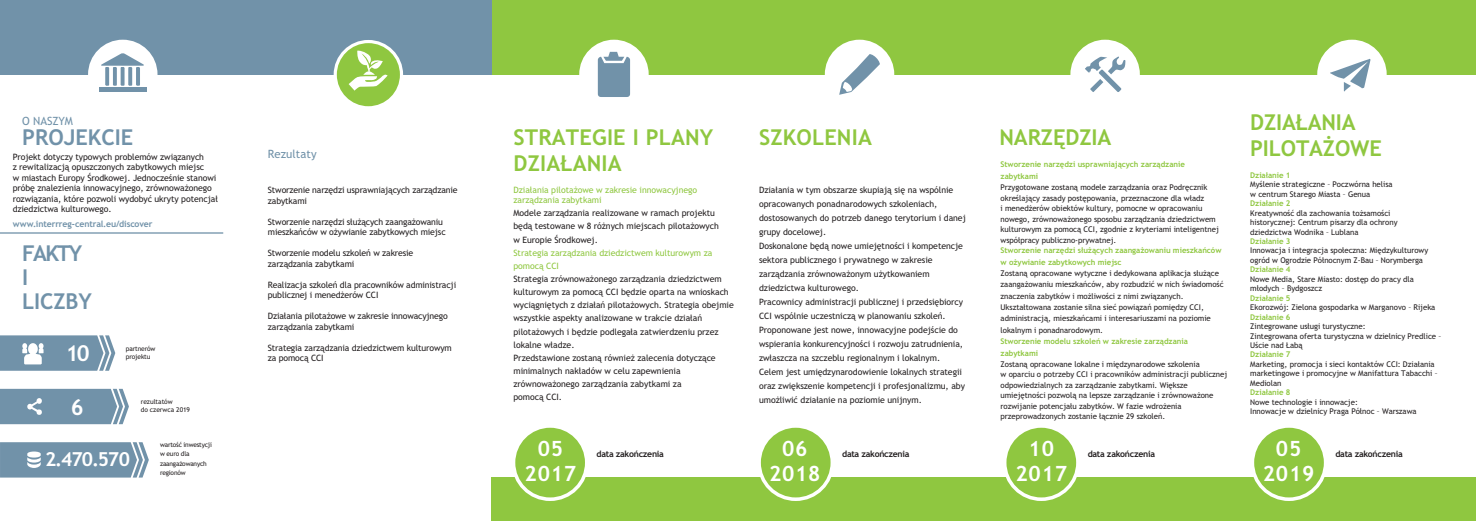
<style>
.page{position:relative;width:1476px;height:521px;background:#fff}
.page>*{position:absolute;margin:0;border:0;box-sizing:border-box;transform-origin:0 0}
.t1{font:700 21.88px/26.2px "Trebuchet MS";letter-spacing:.01em;color:#8fc740}
.t2{font:700 21.88px/23.6px "Trebuchet MS";letter-spacing:-.005em;color:#7192a9}
.t3{font:700 21.88px "Trebuchet MS";color:#fff}
.t4{font:700 21px/25.2px "Trebuchet MS";letter-spacing:.035em;color:#fff;text-align:center}
.t5{font:700 19.25px "Trebuchet MS";letter-spacing:-.055em;color:#fff}
.t6{font:11.38px "Trebuchet MS";letter-spacing:.005em;color:#7192a9}
.t7{font:8.75px/14px "Trebuchet MS";letter-spacing:-.005em;color:#231f20}
.t8{font:8.75px/10.5px "Trebuchet MS";letter-spacing:-.005em;color:#8fc740}
.t9{font:700 8.75px "Trebuchet MS";letter-spacing:-.03em;color:#231f20}
.t10{font:700 8.75px "Trebuchet MS";letter-spacing:-.01em;color:#7192a9}
.t11{font:7.88px/10.5px "Trebuchet MS";letter-spacing:-.005em;color:#231f20}
.t12{font:700 7.88px/11.4px "Trebuchet MS";letter-spacing:-.005em;color:#8fc740}
.t13{font:6.65px/8px "Trebuchet MS";color:#231f20}
.t14{font:6.65px/8px "Trebuchet MS";letter-spacing:-.02em;color:#231f20}
.t15{font:6.56px/9.6px "Trebuchet MS";letter-spacing:-.025em;color:#231f20}
</style>
<div class="page">
<div style="left:491px;top:0;width:985px;height:74px;background:#8fc740"></div>
<div style="left:0;top:0;width:491px;height:74px;background:#7192a9"></div>
<div style="left:491px;top:477px;width:985px;height:44px;background:#8fc740"></div>
<div style="left:335px;top:42px;width:66px;height:66px;background:#8fc740;border-radius:50%"></div>
<div style="left:334px;top:40px;width:69px;height:69px;border:3px solid #fff;border-radius:50%"></div>
<svg style="left:349px;top:50px;width:38px;height:41px"></svg>
<hr style="left:0;top:232px;width:223px;height:2px;background:#7192a9">
<svg style="left:0;top:389px;width:129px;height:35px;background:#7b9aaf"></svg>
<svg style="left:0;top:442px;width:149px;height:35px;background:#7c9bb0"></svg>
<div style="left:513px;top:426px;width:74px;height:73px;background:#8fc740;border-radius:50%"></div>
<div style="left:512px;top:424px;width:76px;height:77px;border:4px solid #fff;border-radius:50%"></div>
<div style="left:759px;top:426px;width:73px;height:73px;background:#8fc740;border-radius:50%"></div>
<div style="left:757px;top:424px;width:77px;height:77px;border:4px solid #fff;border-radius:50%"></div>
<div style="left:1005px;top:426px;width:73px;height:73px;background:#8fc740;border-radius:50%"></div>
<div style="left:1003px;top:424px;width:77px;height:77px;border:4px solid #fff;border-radius:50%"></div>
<div style="left:1252px;top:426px;width:73px;height:73px;background:#8fc740;border-radius:50%"></div>
<div style="left:1250px;top:424px;width:77px;height:77px;border:4px solid #fff;border-radius:50%"></div>
<div style="left:825px;top:40px;width:69px;height:69px;background:#fff;border-radius:50%"></div>
<svg style="left:839px;top:54px;width:41px;height:41px"></svg>
<div style="left:1070px;top:40px;width:70px;height:69px;background:#fff;border-radius:50%"></div>
<svg style="left:1085px;top:57px;width:40px;height:35px"></svg>
<div style="left:1317px;top:40px;width:69px;height:69px;background:#fff;border-radius:50%"></div>
<svg style="left:1330px;top:58px;width:40px;height:33px"></svg>
<div style="left:579px;top:40px;width:70px;height:69px;background:#fff;border-radius:50%"></div>
<svg style="left:598px;top:52px;width:32px;height:45px"></svg>
<div style="left:88px;top:40px;width:70px;height:69px;background:#fff;border-radius:50%"></div>
<svg style="left:0;top:335px;width:115px;height:36px;background:#87a3b6"></svg>
<div style="left:99px;top:87px;width:48px;height:5px;background:#7192a9"></div>
<svg style="left:101px;top:53px;width:43px;height:33px"></svg>
<h1 class="t1" style="left:1250px;top:111px;width:133px">DZIAŁANIA<br>PILOTAŻOWE</h1>
<h3 class="t6" style="left:22px;top:117px;width:52px">O NASZYM</h3>
<h1 class="t2" style="left:22px;top:127px;width:112px">PROJEKCIE</h1>
<h1 class="t1" style="left:513px;top:126px;width:201px">STRATEGIE I PLANY<br>DZIAŁANIA</h1>
<h1 class="t1" style="left:759px;top:126px;width:114px">SZKOLENIA</h1>
<h1 class="t1" style="left:999px;top:126px;width:114px">NARZĘDZIA</h1>
<h3 class="t6" style="left:268px;top:150px;width:50px">Rezultaty</h3>
<p class="t7" style="left:268px;top:186px;width:191px;line-height:10.5px">Stworzenie narzędzi usprawniających zarządzanie zabytkami</p>
<p class="t7" style="left:268px;top:217px;width:179px;line-height:10.5px">Stworzenie narzędzi służących zaangażowaniu mieszkańców w ożywianie zabytkowych miejsc</p>
<p class="t7" style="left:268px;top:249px;width:147px;line-height:10.5px">Stworzenie modelu szkoleń w zakresie zarządzania zabytkami</p>
<p class="t7" style="left:268px;top:280px;width:190px;line-height:10.5px">Realizacja szkoleń dla pracowników administracji publicznej i menedżerów CCI</p>
<p class="t7" style="left:268px;top:312px;width:181px;line-height:10.5px">Działania pilotażowe w zakresie innowacyjnego zarządzania zabytkami</p>
<p class="t7" style="left:268px;top:343px;width:185px;line-height:10.5px">Strategia zarządzania dziedzictwem kulturowym za pomocą CCI</p>
<p class="t7" style="left:13px;top:152px;width:207px;line-height:10.5px">Projekt dotyczy typowych problemów związanych<br>z rewitalizacją opuszczonych zabytkowych miejsc<br>w miastach Europy Środkowej. Jednocześnie stanowi próbę znalezienia innowacyjnego, zrównoważonego rozwiązania, które pozwoli wydobyć ukryty potencjał dziedzictwa kulturowego.</p>
<p class="t10" style="left:13px;top:220px;width:141px">www.interrreg-central.eu/discover</p>
<p class="t12" style="left:1000px;top:159px;width:186px">Stworzenie narzędzi usprawniających zarządzanie zabytkami</p>
<p class="t11" style="left:1000px;top:183px;width:220px">Przygotowane zostaną modele zarządzania oraz Podręcznik określający zasady postępowania, przeznaczone dla władz<br>i menedżerów obiektów kultury, pomocne w opracowaniu nowego, zrównoważonego sposobu zarządzania dziedzictwem kulturowym za pomocą CCI, zgodnie z kryteriami inteligentnej współpracy publiczno-prywatnej.</p>
<p class="t12" style="left:1000px;top:245px;width:222px">Stworzenie narzędzi służących zaangażowaniu mieszkańców w ożywianie zabytkowych miejsc</p>
<p class="t11" style="left:1000px;top:268px;width:224px;line-height:11.4px">Zostaną opracowane wytyczne i dedykowana aplikacja służące zaangażowaniu mieszkańców, aby rozbudzić w nich świadomość znaczenia zabytków i możliwości z nimi związanych.<br>Ukształtowana zostanie silna sieć powiązań pomiędzy CCI, administracją, mieszkańcami i interesariuszami na poziomie lokalnym i ponadnarodowym.</p>
<p class="t12" style="left:1000px;top:336px;width:189px">Stworzenie modelu szkoleń w zakresie zarządzania zabytkami</p>
<p class="t11" style="left:1000px;top:359px;width:228px">Zostaną opracowane lokalne i międzynarodowe szkolenia<br>w oparciu o potrzeby CCI i pracowników administracji publicznej odpowiedzialnych za zarządzanie zabytkami. Większe umiejętności pozwolą na lepsze zarządzanie i zrównoważone rozwijanie potencjału zabytków. W fazie wdrożenia przeprowadzonych zostanie łącznie 29 szkoleń.</p>
<p class="t12" style="left:1250px;top:170px;width:42px">Działanie 1</p>
<p class="t11" style="left:1250px;top:180px;width:144px;line-height:9.5px">Myślenie strategiczne – Poczwórna helisa w centrum Starego Miasta – Genua</p>
<p class="t12" style="left:1250px;top:198px;width:42px">Działanie 2</p>
<p class="t11" style="left:1250px;top:209px;width:149px;line-height:9.5px">Kreatywność dla zachowania tożsamości historycznej: Centrum pisarzy dla ochrony dziedzictwa Wodnika – Lublana</p>
<p class="t12" style="left:1250px;top:236px;width:42px">Działanie 3</p>
<p class="t11" style="left:1250px;top:247px;width:180px;line-height:9.5px">Innowacja i integracja społeczna: Międzykulturowy ogród w Ogrodzie Północnym Z-Bau – Norymberga</p>
<p class="t12" style="left:1250px;top:264px;width:42px">Działanie 4</p>
<p class="t11" style="left:1250px;top:275px;width:165px;line-height:9.5px">Nowe Media, Stare Miasto: dostęp do pracy dla młodych – Bydgoszcz</p>
<p class="t12" style="left:1250px;top:293px;width:42px">Działanie 5</p>
<p class="t11" style="left:1250px;top:303px;width:187px">Ekorozwój: Zielona gospodarka w Marganovo – Rijeka</p>
<p class="t12" style="left:1250px;top:312px;width:42px">Działanie 6</p>
<p class="t11" style="left:1250px;top:322px;width:193px;line-height:9.5px">Zintegrowane usługi turystyczne:<br>Zintegrowana oferta turystyczna w dzielnicy Predlice –<br>Uście nad Łabą</p>
<p class="t12" style="left:1250px;top:350px;width:42px">Działanie 7</p>
<p class="t11" style="left:1250px;top:360px;width:189px;line-height:9.5px">Marketing, promocja i sieci kontaktów CCI: Działania marketingowe i promocyjne w Manifattura Tabacchi –<br>Mediolan</p>
<p class="t12" style="left:1250px;top:387px;width:42px">Działanie 8</p>
<p class="t11" style="left:1250px;top:398px;width:168px;line-height:9.5px">Nowe technologie i innowacje:<br>Innowacje w dzielnicy Praga Północ – Warszawa</p>
<p class="t7" style="left:759px;top:183px;width:208px">Działania w tym obszarze skupiają się na wspólnie opracowanych ponadnarodowych szkoleniach, dostosowanych do potrzeb danego terytorium i danej grupy docelowej.<br>Doskonalone będą nowe umiejętności i kompetencje sektora publicznego i prywatnego w zakresie zarządzania zrównoważonym użytkowaniem dziedzictwa kulturowego.<br>Pracownicy administracji publicznej i przedsiębiorcy CCI wspólnie uczestniczą w planowaniu szkoleń.<br>Proponowane jest nowe, innowacyjne podejście do wspierania konkurencyjności i rozwoju zatrudnienia, zwłaszcza na szczeblu regionalnym i lokalnym.<br>Celem jest umiędzynarodowienie lokalnych strategii oraz zwiększenie kompetencji i profesjonalizmu, aby umożliwić działanie na poziomie unijnym.</p>
<p class="t8" style="left:513px;top:185px;width:185px">Działania pilotażowe w zakresie innowacyjnego zarządzania zabytkami</p>
<p class="t7" style="left:513px;top:207px;width:207px;line-height:13.1px">Modele zarządzania realizowane w ramach projektu będą testowane w 8 różnych miejscach pilotażowych w Europie Środkowej.</p>
<p class="t8" style="left:513px;top:247px;width:200px;line-height:13.1px">Strategia zarządzania dziedzictwem kulturowym za pomocą CCI</p>
<p class="t7" style="left:513px;top:273px;width:222px;line-height:13.1px">Strategia zrównoważonego zarządzania dziedzictwem kulturowym za pomocą CCI będzie oparta na wnioskach wyciągniętych z działań pilotażowych. Strategia obejmie wszystkie aspekty analizowane w trakcie działań pilotażowych i będzie podlegała zatwierdzeniu przez lokalne władze.<br>Przedstawione zostaną również zalecenia dotyczące minimalnych nakładów w celu zapewnienia zrównoważonego zarządzania zabytkami za<br>pomocą CCI.</p>
<h1 class="t2" style="left:22px;top:244px;width:71px">FAKTY<br>I<br>LICZBY</h1>
<h1 class="t3" style="left:66px;top:345px;width:25px">10</h1>
<h1 class="t3" style="left:71px;top:398px;width:14px">6</h1>
<h3 class="t5" style="left:45px;top:452px;width:87px">2.470.570</h3>
<h2 class="t4" style="left:525px;top:437px;width:53px">05<br>2017</h2>
<h2 class="t4" style="left:769px;top:437px;width:53px">06<br>2018</h2>
<h2 class="t4" style="left:1015px;top:437px;width:53px">10<br>2017</h2>
<h2 class="t4" style="left:1263px;top:437px;width:53px">05<br>2019</h2>
<p class="t14" style="left:126px;top:346px;width:31px">partnerów projektu</p>
<p class="t13" style="left:141px;top:398px;width:51px">rezultatów<br>do czerwca 2019</p>
<p class="t15" style="left:160px;top:440px;width:53px">wartość inwestycji w euro dla zaangażowanych regionów</p>
<p class="t9" style="left:597px;top:450px;width:69px">data zakończenia</p>
<p class="t9" style="left:842px;top:450px;width:69px">data zakończenia</p>
<p class="t9" style="left:1088px;top:450px;width:69px">data zakończenia</p>
<p class="t9" style="left:1335px;top:450px;width:69px">data zakończenia</p>
</div>
